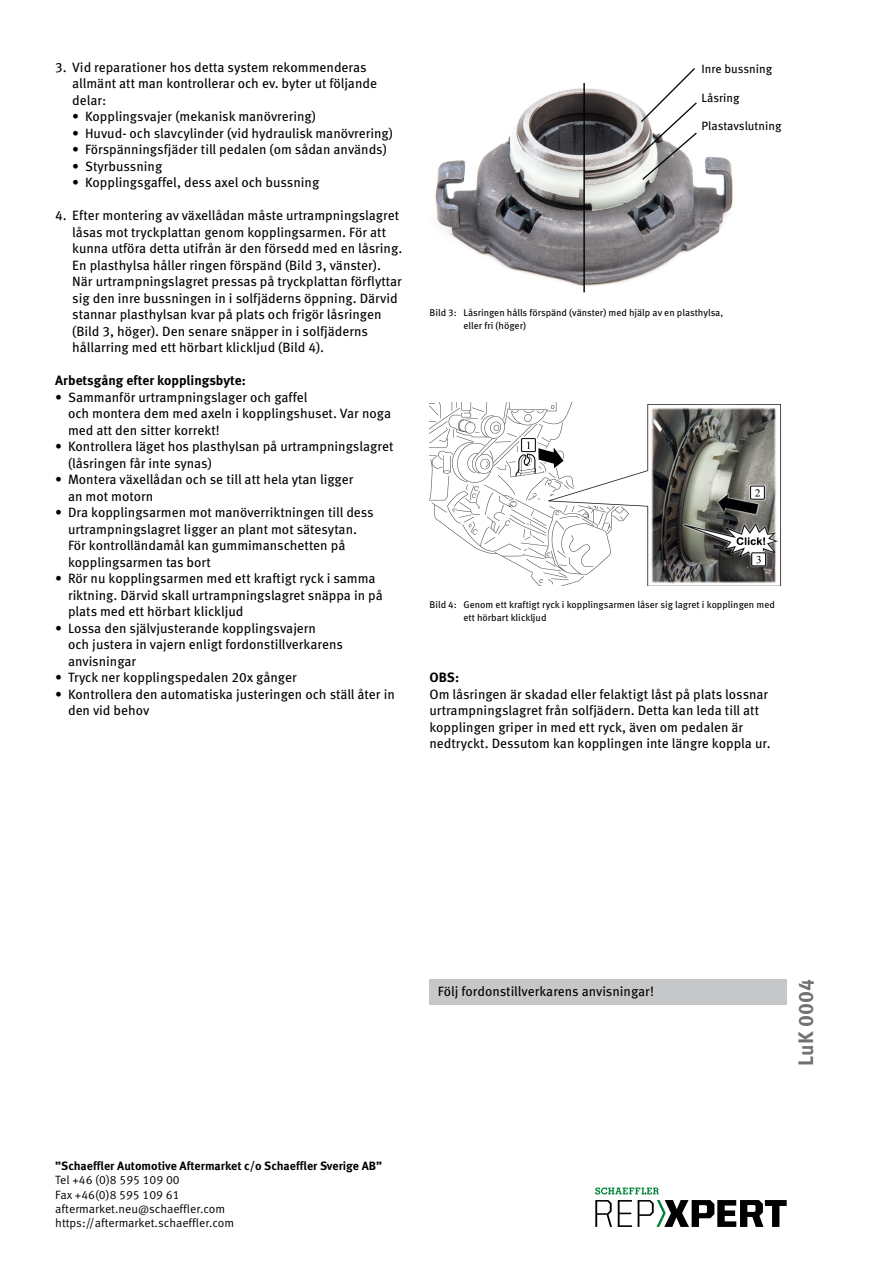
<style>
.page{position:relative;width:893px;height:1263px;background:#fff}
.page>*{position:absolute;margin:0;border:0;box-sizing:border-box;transform-origin:0 0}
.t1{font:700 21px "Meta Pro";color:#707172}
.t2{font:13.5px/16.5px "Meta Pro";color:#000}
.t3{font:700 13.5px "Meta Pro";color:#000}
.t4{font:12px/14.4px "Meta Pro Norm";color:#000}
.t5{font:700 12px "Meta Pro";color:#000}
.t6{font:12px "Meta Pro";letter-spacing:-.005em;color:#000}
.t7{font:9.75px/12.8px "Meta Pro";color:#000}
</style>
<div class="page">
<img style="left:429px;top:402px;width:352px;height:184px">
<img style="left:435px;top:83px;width:298px;height:210px">
<svg style="left:640px;top:68px;width:58px;height:113px"></svg>
<svg style="left:595px;top:1200px;width:17px;height:27px"></svg>
<svg style="left:618px;top:1200px;width:14px;height:27px"></svg>
<svg style="left:638px;top:1200px;width:149px;height:27px"></svg>
<svg style="left:595px;top:1187px;width:64px;height:7px"></svg>
<div style="left:429px;top:980px;width:358px;height:25px;background:#c6c7c8"></div>
<p class="t2" style="left:72px;top:58px;width:306px;text-indent:-17px">3. Vid reparationer hos detta system rekommenderas allmänt att man kontrollerar och ev. byter ut följande delar:</p>
<p class="t2" style="left:72px;top:107px;width:245px">• Kopplingsvajer (mekanisk manövrering)</p>
<p class="t2" style="left:72px;top:124px;width:322px">• Huvud- och slavcylinder (vid hydraulisk manövrering)</p>
<p class="t2" style="left:72px;top:140px;width:316px">• Förspänningsfjäder till pedalen (om sådan används)</p>
<p class="t2" style="left:72px;top:157px;width:92px">• Styrbussning</p>
<p class="t2" style="left:72px;top:173px;width:249px">• Kopplingsgaffel, dess axel och bussning</p>
<p class="t2" style="left:72px;top:206px;width:331px;text-indent:-17px">4. Efter montering av växellådan måste urtrampningslagret låsas mot tryckplattan genom kopplingsarmen. För att kunna utföra detta utifrån är den försedd med en låsring.<br>En plasthylsa håller ringen förspänd (Bild 3, vänster).<br>När urtrampningslagret pressas på tryckplattan förflyttar sig den inre bussningen in i solfjäderns öppning. Därvid stannar plasthylsan kvar på plats och frigör låsringen (Bild 3, höger). Den senare snäpper in i solfjäderns hållarring med ett hörbart klickljud (Bild 4).</p>
<p class="t3" style="left:55px;top:370px;width:192px">Arbetsgång efter kopplingsbyte:</p>
<p class="t2" style="left:68px;top:388px;width:325px;text-indent:-13px">• Sammanför urtrampningslager och gaffel<br>och montera dem med axeln i kopplingshuset. Var noga med att den sitter korrekt!</p>
<p class="t2" style="left:68px;top:437px;width:327px;text-indent:-13px">• Kontrollera läget hos plasthylsan på urtrampningslagret (låsringen får inte synas)</p>
<p class="t2" style="left:68px;top:470px;width:287px;text-indent:-13px">• Montera växellådan och se till att hela ytan ligger an mot motorn</p>
<p class="t2" style="left:68px;top:503px;width:307px;text-indent:-13px">• Dra kopplingsarmen mot manöverriktningen till dess urtrampningslagret ligger an plant mot sätesytan.<br>För kontrolländamål kan gummimanschetten på kopplingsarmen tas bort</p>
<p class="t2" style="left:68px;top:569px;width:316px;text-indent:-13px">• Rör nu kopplingsarmen med ett kraftigt ryck i samma riktning. Därvid skall urtrampningslagret snäppa in på plats med ett hörbart klickljud</p>
<p class="t2" style="left:68px;top:619px;width:276px;text-indent:-13px">• Lossa den självjusterande kopplingsvajern<br>och justera in vajern enligt fordonstillverkarens anvisningar</p>
<p class="t2" style="left:55px;top:668px;width:243px">• Tryck ner kopplingspedalen 20x gånger</p>
<p class="t2" style="left:68px;top:685px;width:328px;text-indent:-13px">• Kontrollera den automatiska justeringen och ställ åter in den vid behov</p>
<p class="t6" style="left:702px;top:59px;width:72px">Inre bussning</p>
<p class="t6" style="left:702px;top:88px;width:40px">Låsring</p>
<p class="t6" style="left:702px;top:117px;width:81px">Plastavslutning</p>
<p class="t7" style="left:463px;top:306px;width:261px;text-indent:-34px">Bild 3: Låsringen hålls förspänd (vänster) med hjälp av en plasthylsa, eller fri (höger)</p>
<p class="t7" style="left:463px;top:598px;width:313px;text-indent:-34px">Bild 4: Genom ett kraftigt ryck i kopplingsarmen låser sig lagret i kopplingen med ett hörbart klickljud</p>
<p class="t3" style="left:429px;top:667px;width:31px">OBS:</p>
<p class="t2" style="left:429px;top:685px;width:343px">Om låsringen är skadad eller felaktigt låst på plats lossnar urtrampningslagret från solfjädern. Detta kan leda till att kopplingen griper in med ett ryck, även om pedalen är nedtryckt. Dessutom kan kopplingen inte längre koppla ur.</p>
<p class="t2" style="left:438px;top:982px;width:217px">Följ fordonstillverkarens anvisningar!</p>
<p class="t5" style="left:55px;top:1156px;width:328px">”Schaeffler Automotive Aftermarket c/o Schaeffler Sverige AB”</p>
<p class="t4" style="left:55px;top:1172px;width:180px">Tel +46 (0)8 595 109 00<br>Fax +46(0)8 595 109 61 aftermarket.neu@schaeffler.com https://aftermarket.schaeffler.com</p>
<h1 class="t1" style="left:789px;top:1065px;width:88px;rotate:-90deg">LuK 0004</h1>
</div>
